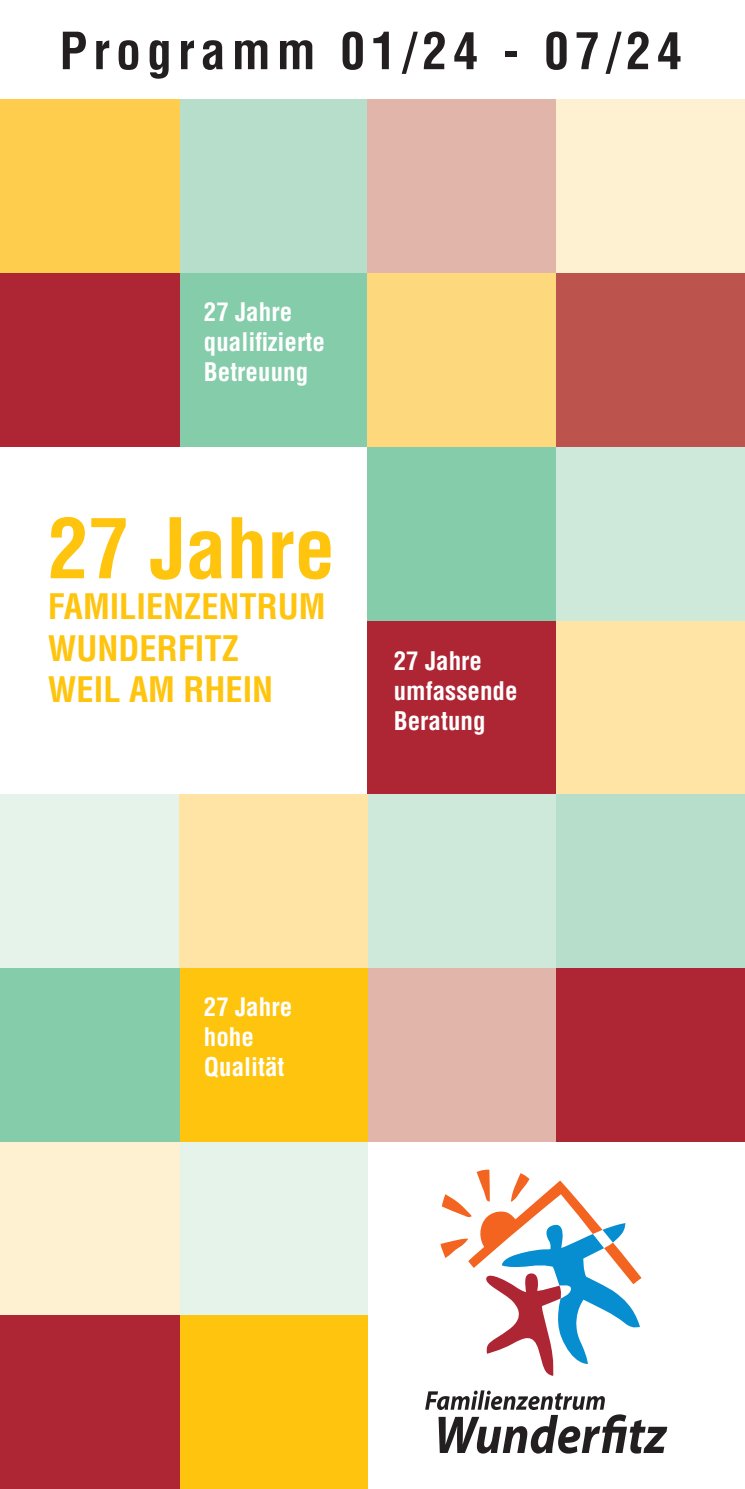
<style>
.page{position:relative;width:745px;height:1489px;background:#fff}
.page>*{position:absolute;margin:0;border:0;box-sizing:border-box;transform-origin:0 0}
.t1{font:700 condensed 81.25px "Helvetica";color:#fec40e}
.t2{font:700 condensed 50px "Helvetica";letter-spacing:.12em;color:#231f20}
.t3{font:700 condensed 34.25px/41.2px "Helvetica";color:#fec40e}
.t4{font:700 condensed 25px/30px "Helvetica";color:#fff}
</style>
<div class="page">
<div style="left:555px;top:99px;width:189px;height:174px;background:#fef1d1"></div>
<div style="left:179px;top:99px;width:188px;height:174px;background:#b6deca"></div>
<svg style="left:440px;top:1169px;width:201px;height:206px"></svg>
<div style="left:179px;top:1315px;width:188px;height:173px;background:#fec40e"></div>
<div style="left:179px;top:1141px;width:188px;height:174px;background:#e5f3eb"></div>
<div style="left:553px;top:967px;width:191px;height:174px;background:#ae2533"></div>
<div style="left:367px;top:967px;width:188px;height:174px;background:#e1b5a9"></div>
<div style="left:179px;top:967px;width:188px;height:174px;background:#fec40e"></div>
<div style="left:555px;top:794px;width:189px;height:173px;background:#b6deca"></div>
<div style="left:367px;top:794px;width:188px;height:173px;background:#cee8d9"></div>
<div style="left:555px;top:620px;width:189px;height:174px;background:#ffe4a6"></div>
<div style="left:367px;top:620px;width:188px;height:174px;background:#ae2533"></div>
<div style="left:553px;top:446px;width:191px;height:174px;background:#cee8d9"></div>
<div style="left:367px;top:446px;width:188px;height:174px;background:#85ccab"></div>
<div style="left:555px;top:273px;width:189px;height:173px;background:#bc534c"></div>
<div style="left:367px;top:99px;width:188px;height:174px;background:#e1b5a9"></div>
<div style="left:179px;top:273px;width:188px;height:173px;background:#85ccab"></div>
<div style="left:0;top:1315px;width:179px;height:173px;background:#ae2533"></div>
<div style="left:0;top:1141px;width:179px;height:174px;background:#fef1d1"></div>
<div style="left:0;top:967px;width:179px;height:174px;background:#85ccab"></div>
<div style="left:0;top:794px;width:179px;height:173px;background:#e5f3eb"></div>
<div style="left:0;top:273px;width:179px;height:173px;background:#ae2533"></div>
<div style="left:0;top:99px;width:179px;height:174px;background:#fecd4e"></div>
<svg style="left:425px;top:1390px;width:242px;height:63px"></svg>
<div style="left:179px;top:794px;width:188px;height:173px;background:#ffe4a6"></div>
<div style="left:367px;top:273px;width:188px;height:173px;background:#fed87d"></div>
<h2 class="t2" style="left:59px;top:20px;width:623px">Programm 01/24 - 07/24</h2>
<p class="t4" style="left:204px;top:297px;width:122px">27 Jahre qualifizierte<br>Betreuung</p>
<h1 class="t1" style="left:48px;top:497px;width:288px">27 Jahre</h1>
<h3 class="t3" style="left:48px;top:586px;width:279px">FAMILIENZENTRUM<br>WUNDERFITZ<br>WEIL AM RHEIN</h3>
<p class="t4" style="left:393px;top:645px;width:125px">27 Jahre umfassende<br>Beratung</p>
<p class="t4" style="left:204px;top:991px;width:90px">27 Jahre hohe<br>Qualität</p>
</div>
